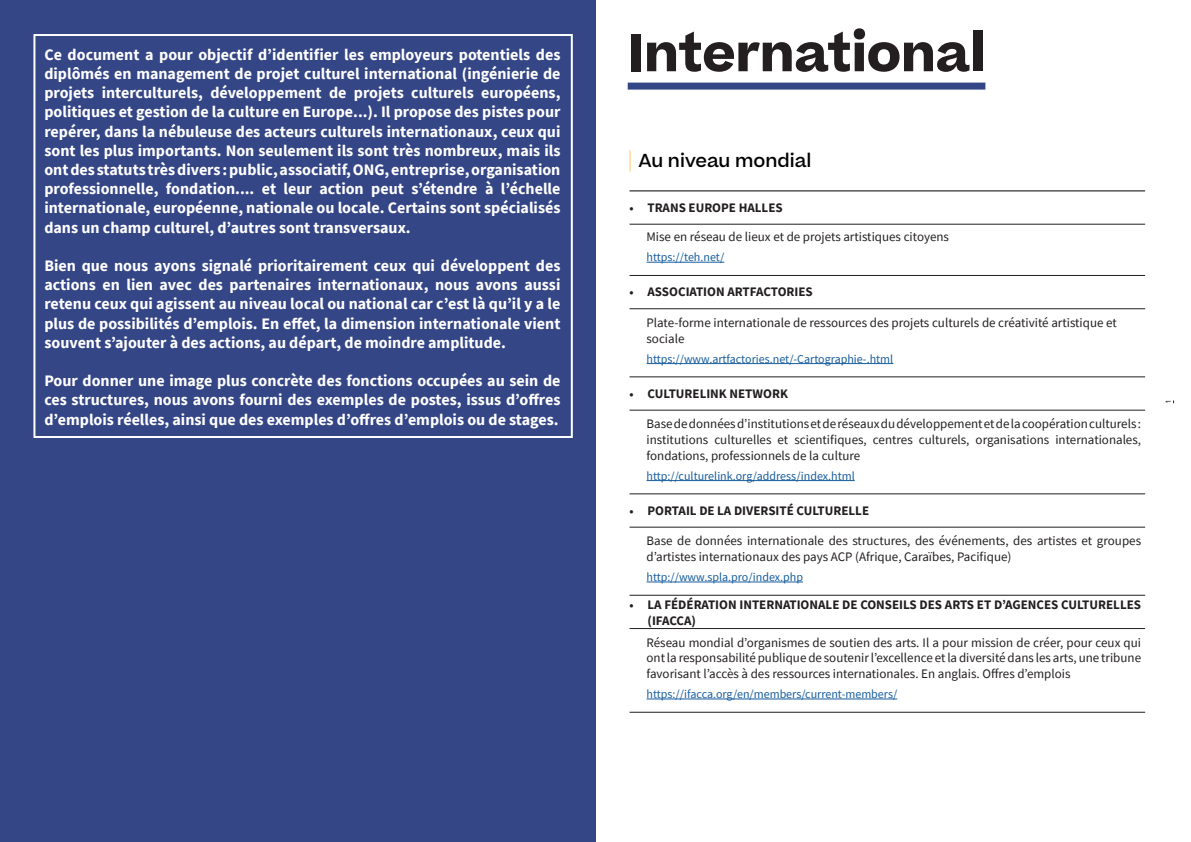
<style>
.page{position:relative;width:1191px;height:842px;background:#fff}
.page>*{position:absolute;margin:0;border:0;box-sizing:border-box;transform-origin:0 0}
.Titre_chapitre_Perspective{font:700 51px "Beatrice";letter-spacing:-.01em;color:#231f20}
.t1{font:500 18px "Beatrice";color:#000001}
.t2{font:700 16px/19.2px "Source Sans Pro";color:#fff;text-align:justify}
.t3{font:13px/15.6px "Source Sans Pro";color:#231f20}
.t4{font:700 13px/15.6px "Source Sans Pro";color:#231f20}
.t5{font:12px "Source Sans Pro";color:#175d9e}
.t6{font:7px "Beatrice";color:#231f20}
.s1{font-size:12px}
</style>
<div class="page">
<div style="left:0;top:0;width:595px;height:842px;background:#354687"></div>
<div style="left:627px;top:83px;width:358px;height:7px;background:#354687"></div>
<div style="left:33px;top:34px;width:540px;height:404px;border:2px solid #fff"></div>
<hr style="left:629px;top:224px;width:516px;height:1px;background:#231f20">
<hr style="left:629px;top:275px;width:516px;height:1px;background:#231f20">
<hr style="left:629px;top:308px;width:516px;height:1px;background:#231f20">
<hr style="left:629px;top:377px;width:516px;height:1px;background:#231f20">
<hr style="left:629px;top:410px;width:516px;height:1px;background:#231f20">
<hr style="left:629px;top:494px;width:516px;height:1px;background:#231f20">
<hr style="left:629px;top:527px;width:516px;height:1px;background:#231f20">
<hr style="left:629px;top:595px;width:516px;height:1px;background:#231f20">
<hr style="left:629px;top:628px;width:516px;height:1px;background:#231f20">
<hr style="left:629px;top:712px;width:516px;height:1px;background:#231f20">
<hr style="left:629px;top:191px;width:516px;height:1px;background:#000002">
<hr style="left:646px;top:262px;width:78px;height:1px;background:#175d9e">
<hr style="left:646px;top:363px;width:247px;height:1px;background:#175d9e">
<hr style="left:646px;top:480px;width:208px;height:1px;background:#175d9e">
<hr style="left:646px;top:582px;width:157px;height:1px;background:#175d9e">
<hr style="left:646px;top:699px;width:251px;height:1px;background:#175d9e">
<svg style="left:629px;top:150px;width:1px;height:22px"></svg>
<p class="t2" style="left:44px;top:45px;width:517px">Ce document a pour objectif d’identifier les employeurs potentiels des diplômés en management de projet culturel international (ingénierie de projets interculturels, développement de projets culturels européens, politiques et gestion de la culture en Europe...). Il propose des pistes pour</p>
<p class="t2" style="left:44px;top:121px;width:517px">repérer, dans la nébuleuse des acteurs culturels internationaux, ceux qui sont les plus importants. Non seulement ils sont très nombreux, mais ils ont des statuts très divers : public, associatif, ONG, entreprise, organisation professionnelle, fondation.... et leur action peut s’étendre à l’échelle internationale, européenne, nationale ou locale. Certains sont spécialisés dans un champ culturel, d’autres sont transversaux.</p>
<p class="t2" style="left:44px;top:256px;width:517px">Bien que nous ayons signalé prioritairement ceux qui développent des actions en lien avec des partenaires internationaux, nous avons aussi retenu ceux qui agissent au niveau local ou national car c’est là qu’il y a le plus de possibilités d’emplois. En effet, la dimension internationale vient souvent s’ajouter à des actions, au départ, de moindre amplitude.</p>
<p class="t2" style="left:44px;top:371px;width:517px">Pour donner une image plus concrète des fonctions occupées au sein de ces structures, nous avons fourni des exemples de postes, issus d’offres d’emplois réelles, ainsi que des exemples d’offres d’emplois ou de stages.</p>
<p class="Titre_chapitre_Perspective" style="left:627px;top:18px;width:359px">International</p>
<p class="t1" style="left:638px;top:149px;width:174px">Au niveau mondial</p>
<p class="t4" style="left:629px;top:200px;width:155px"><span class="s1">•</span> TRANS EUROPE HALLES</p>
<p class="t3" style="left:646px;top:229px;width:304px">Mise en réseau de lieux et de projets artistiques citoyens</p>
<p class="t5" style="left:646px;top:250px;width:79px">https://teh.net/</p>
<p class="t4" style="left:629px;top:284px;width:185px"><span class="s1">•</span> ASSOCIATION ARTFACTORIES</p>
<p class="t3" style="left:646px;top:315px;width:472px">Plate-forme internationale de ressources des projets culturels de créativité artistique et sociale</p>
<p class="t5" style="left:646px;top:351px;width:248px">https://www.artfactories.net/-Cartographie-.html</p>
<p class="t4" style="left:629px;top:386px;width:160px"><span class="s1">•</span> CULTURELINK NETWORK</p>
<p class="t3" style="left:646px;top:416px;width:496px;text-align:justify">Base de données d’institutions et de réseaux du développement et de la coopération culturels: institutions culturelles et scientifiques, centres culturels, organisations internationales, fondations, professionnels de la culture</p>
<p class="t5" style="left:646px;top:468px;width:210px">http://culturelink.org/address/index.html</p>
<p class="t4" style="left:629px;top:503px;width:241px"><span class="s1">•</span> PORTAIL DE LA DIVERSITÉ CULTURELLE</p>
<p class="t3" style="left:646px;top:533px;width:496px">Base de données internationale des structures, des événements, des artistes et groupes d’artistes internationaux des pays ACP (Afrique, Caraïbes, Pacifique)</p>
<p class="t5" style="left:646px;top:569px;width:158px">http://www.spla.pro/index.php</p>
<p class="t4" style="left:647px;top:597px;width:495px;text-indent:-18px"><span class="s1">•</span> LA FÉDÉRATION INTERNATIONALE DE CONSEILS DES ARTS ET D’AGENCES CULTURELLES (IFACCA)</p>
<p class="t3" style="left:646px;top:635px;width:496px;text-align:justify">Réseau mondial d’organismes de soutien des arts. Il a pour mission de créer, pour ceux qui ont la responsabilité publique de soutenir l’excellence et la diversité dans les arts, une tribune favorisant l’accès à des ressources internationales. En anglais. Offres d’emplois</p>
<p class="t5" style="left:646px;top:686px;width:252px">https://ifacca.org/en/members/current-members/</p>
<p class="t6" style="left:1163px;top:403px;width:4px;rotate:-90deg">1</p>
</div>
